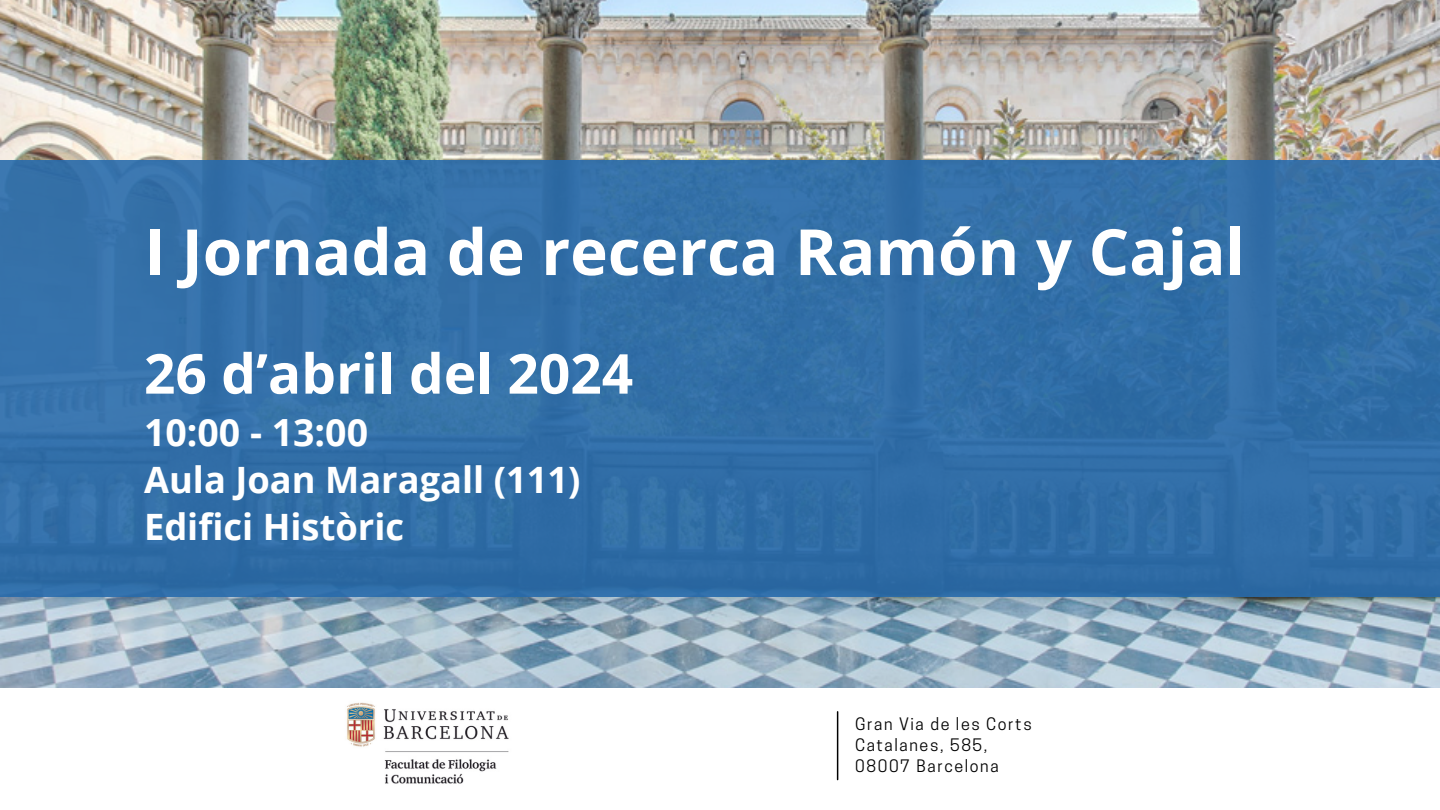
<style>
.page{position:relative;width:1440px;height:810px;background:#fff}
.page>*{position:absolute;margin:0;border:0;box-sizing:border-box;transform-origin:0 0}
.t1{font:700 63.7px "Open Sans";color:#fff}
.t2{font:700 55.1px "Open Sans";color:#fff}
.t3{font:700 37.5px "Open Sans";color:#fff}
.t4{font:700 36.3px/46.6px "Open Sans";color:#fff}
.t5{font:16.1px/21px "Cooper Hewitt";letter-spacing:.1em;color:#000}
</style>
<div class="page">
<img style="left:0;top:0;width:1440px;height:688px">
<div style="left:0;top:161px;width:1440px;height:436px;background:#326fa7"></div>
<img style="left:347px;top:702px;width:162px;height:82px">
<hr style="left:837px;top:712px;width:1px;height:68px;background:#000">
<p class="t1" style="left:144px;top:207px;width:1103px">I Jornada de recerca Ramón y Cajal</p>
<p class="t2" style="left:144px;top:335px;width:491px">26 d’abril del 2024</p>
<p class="t3" style="left:144px;top:406px;width:226px">10:00 - 13:00</p>
<p class="t4" style="left:144px;top:456px;width:438px">Aula Joan Maragall (111)<br>Edifici Històric</p>
<h1 class="t5" style="left:855px;top:716px;width:178px">Gran Via de les Corts<br>Catalanes, 585,</h1>
<h2 class="t5" style="left:855px;top:757px;width:145px">08007 Barcelona</h2>
</div>
